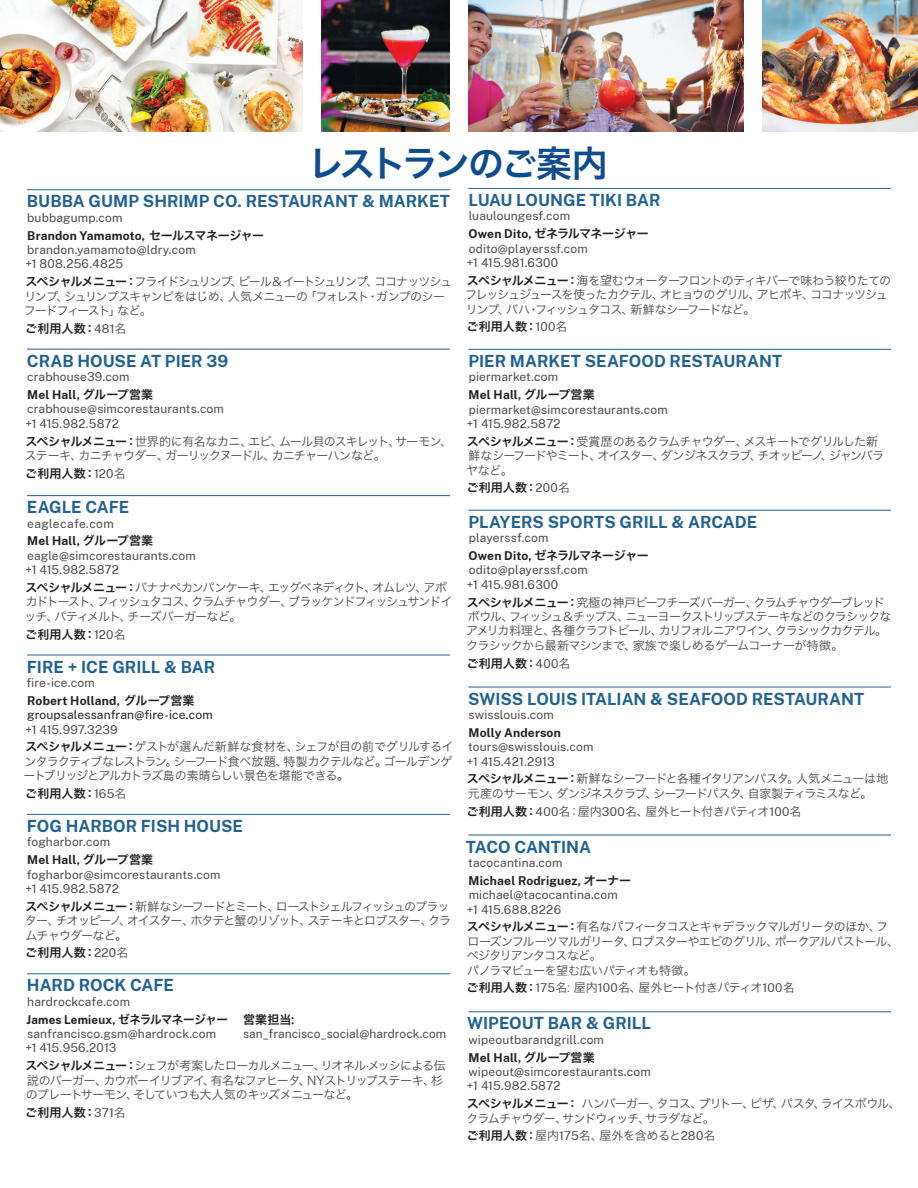
<style>
.page{position:relative;width:918px;height:1188px;background:#fff}
.page>*{position:absolute;margin:0;border:0;box-sizing:border-box;transform-origin:0 0}
.t1{font:36px "Hira Kaku Pro W6";letter-spacing:-.085em;color:#0f4c8f}
.Restaurant_Attraction_Name{font:700 16.5px "Public Sans";color:#236194}
.Directory_Body{font:12px/14.4px "Hira Kaku Pro W3";letter-spacing:-.07em;color:#4b4c4d}
.Directory_Body-2{font:12px/14.4px "Public Sans";letter-spacing:.01em;color:#4b4c4d}
.Directory_Body-3{font:12px/14.4px "Hira Kaku Pro W3";letter-spacing:-.09em;color:#4b4c4d}
.Directory_Body-4{font:12px "Hira Kaku Pro W6";letter-spacing:.005em;color:#231f20}
.Directory_Body-5{font:12px/14.4px "Public Sans";letter-spacing:.01em;color:#231f20}
.Directory_Body-6{font:12px "Hira Kaku Pro W3";letter-spacing:-.02em;color:#4b4c4d}
.Directory_Body-7{font:700 12px "Public Sans";letter-spacing:.015em;color:#231f20;scale:.96 1}
.Directory_Body-8{font:12px "Public Sans";letter-spacing:.03em;color:#4b4c4d}
.s1{font-weight:700;color:#231f20}
.s2{font-family:"Hira Kaku Pro W6";color:#231f20}
.s3{font-family:"Public Sans";color:#4b4c4d}
.s4{font-family:"Hira Kaku Pro W3";color:#4b4c4d}
.s5{font-weight:700}
.s6{font-family:"Hira Kaku Pro W6"}
.s7{color:#4b4c4d}
.s8{font-family:"Hira Kaku Pro W6";font-weight:400}
.s9{font-family:"Public Sans"}
</style>
<div class="page">
<hr style="left:27px;top:189px;width:423px;height:1px;background:#236194">
<hr style="left:27px;top:349px;width:423px;height:1px;background:#236194">
<hr style="left:27px;top:495px;width:423px;height:1px;background:#236194">
<hr style="left:27px;top:655px;width:423px;height:1px;background:#236194">
<hr style="left:27px;top:814px;width:423px;height:1px;background:#236194">
<hr style="left:27px;top:973px;width:423px;height:1px;background:#236194">
<hr style="left:468px;top:188px;width:423px;height:1px;background:#236194">
<hr style="left:468px;top:349px;width:423px;height:1px;background:#236194">
<hr style="left:468px;top:510px;width:423px;height:1px;background:#236194">
<hr style="left:468px;top:687px;width:423px;height:1px;background:#236194">
<hr style="left:468px;top:835px;width:423px;height:1px;background:#236194">
<hr style="left:468px;top:1011px;width:423px;height:1px;background:#236194">
<img style="left:762px;top:0;width:156px;height:132px">
<img style="left:321px;top:0;width:129px;height:132px">
<img style="left:468px;top:0;width:276px;height:132px">
<img style="left:0;top:0;width:303px;height:132px">
<p class="t1" style="left:308px;top:131px;width:301px">レストランのご案内</p>
<p class="Restaurant_Attraction_Name" style="left:27px;top:189px;width:424px">BUBBA GUMP SHRIMP CO. RESTAURANT &amp; MARKET</p>
<p class="Directory_Body-2" style="left:27px;top:210px;width:97px">bubbagump.com</p>
<p class="Directory_Body-2" style="left:26px;top:227px;width:240px"><span class="s1">Brandon Yamamoto,</span> <span class="s2">セールスマネージャー</span>brandon.yamamoto@ldry.com<br>+1 808.256.4825</p>
<p class="Directory_Body-3" style="left:24px;top:274px;width:430px"><span class="s2">スペシャルメニュー：</span>フライドシュリンプ、ピール＆イートシュリンプ、ココナッツシュリンプ、シュリンプスキャンピをはじめ、人気メニューの「フォレスト・ガンプのシーフードフィースト」など。</p>
<p class="Directory_Body-4" style="left:25px;top:317px;width:103px">ご利用人数：<span class="s3">481</span><span class="s4">名</span></p>
<p class="Restaurant_Attraction_Name" style="left:27px;top:349px;width:203px">CRAB HOUSE AT PIER 39</p>
<p class="Directory_Body-2" style="left:27px;top:369px;width:104px">crabhouse39.com</p>
<p class="Directory_Body-2" style="left:26px;top:387px;width:200px"><span class="s1">Mel Hall,</span> <span class="s2">グループ営業</span>crabhouse@simcorestaurants.com +1 415.982.5872</p>
<p class="Directory_Body" style="left:25px;top:433px;width:429px"><span class="s2">スペシャルメニュー：</span>世界的に有名なカニ、エビ、ムール貝のスキレット、サーモン、ステーキ、カニチャウダー、ガーリックヌードル、カニチャーハンなど。</p>
<p class="Directory_Body-4" style="left:25px;top:462px;width:102px">ご利用人数：<span class="s3">120</span><span class="s4">名</span></p>
<p class="Restaurant_Attraction_Name" style="left:27px;top:495px;width:104px">EAGLE CAFE</p>
<p class="Directory_Body-8" style="left:27px;top:515px;width:88px">eaglecafe.com</p>
<p class="Directory_Body-2" style="left:26px;top:533px;width:172px"><span class="s1">Mel Hall,</span> <span class="s2">グループ営業</span>eagle@simcorestaurants.com +1 415.982.5872</p>
<p class="Directory_Body-3" style="left:24px;top:579px;width:430px"><span class="s2">スペシャルメニュー：</span>バナナペカンパンケーキ、エッグベネディクト、オムレツ、アボカドトースト、フィッシュタコス、クラムチャウダー、ブラッケンドフィッシュサンドイッチ、パティメルト、チーズバーガーなど。</p>
<p class="Directory_Body-4" style="left:25px;top:623px;width:102px">ご利用人数：<span class="s3">120</span><span class="s4">名</span></p>
<p class="Restaurant_Attraction_Name" style="left:27px;top:655px;width:190px">FIRE + ICE GRILL &amp; BAR</p>
<p class="Directory_Body-2" style="left:27px;top:675px;width:70px">fire-ice.com</p>
<p class="Directory_Body-5" style="left:26px;top:693px;width:189px"><span class="s5">Robert Holland,</span> <span class="s6">グループ営業</span>groupsalessanfran@fire-ice.com <span class="s7">+1 415.997.3239</span></p>
<p class="Directory_Body" style="left:23px;top:739px;width:432px;text-align:justify"><span class="s2">スペシャルメニュー：</span>ゲストが選んだ新鮮な食材を、シェフが目の前でグリルするインタラクティブなレストラン。シーフード食べ放題、特製カクテルなど。ゴールデンゲートブリッジとアルカトラズ島の素晴らしい景色を堪能できる。</p>
<p class="Directory_Body-4" style="left:25px;top:783px;width:103px">ご利用人数：<span class="s3">165</span><span class="s4">名</span></p>
<p class="Restaurant_Attraction_Name" style="left:27px;top:814px;width:218px">FOG HARBOR FISH HOUSE</p>
<p class="Directory_Body-2" style="left:27px;top:834px;width:85px">fogharbor.com</p>
<p class="Directory_Body-2" style="left:26px;top:852px;width:197px"><span class="s1">Mel Hall,</span> <span class="s2">グループ営業</span>fogharbor@simcorestaurants.com +1 415.982.5872</p>
<p class="Directory_Body-3" style="left:25px;top:898px;width:427px"><span class="s2">スペシャルメニュー：</span>新鮮なシーフードとミート、ローストシェルフィッシュのプラッター、チオッピーノ、オイスター、ホタテと蟹のリゾット、ステーキとロブスター、クラムチャウダーなど。</p>
<p class="Directory_Body-4" style="left:25px;top:942px;width:105px">ご利用人数：<span class="s3">220</span><span class="s4">名</span></p>
<p class="Restaurant_Attraction_Name" style="left:27px;top:973px;width:149px">HARD ROCK CAFE</p>
<p class="Directory_Body-2" style="left:27px;top:994px;width:104px">hardrockcafe.com</p>
<p class="Directory_Body-7" style="left:27px;top:1010px;width:211px">James Lemieux, <span class="s8">ゼネラルマネージャー</span></p>
<p class="Directory_Body-4" style="left:243px;top:1008px;width:53px">営業担当:</p>
<p class="Directory_Body-2" style="left:27px;top:1026px;width:191px">sanfrancisco.gsm@hardrock.com</p>
<p class="Directory_Body-2" style="left:243px;top:1026px;width:205px">san_francisco_social@hardrock.com</p>
<p class="Directory_Body-2" style="left:26px;top:1040px;width:92px">+1 415.956.2013</p>
<p class="Directory_Body" style="left:25px;top:1058px;width:422px"><span class="s2">スペシャルメニュー：</span>シェフが考案したローカルメニュー、リオネル·メッシによる伝説のバーガー、カウボーイリブアイ、有名なファヒータ、NYストリップステーキ、杉のプレートサーモン、そしていつも大人気のキッズメニューなど。</p>
<p class="Directory_Body-4" style="left:25px;top:1101px;width:102px">ご利用人数：<span class="s3">371</span><span class="s4">名</span></p>
<p class="Restaurant_Attraction_Name" style="left:468px;top:188px;width:194px">LUAU LOUNGE TIKI BAR</p>
<p class="Directory_Body-2" style="left:469px;top:208px;width:103px">luauloungesf.com</p>
<p class="Directory_Body-2" style="left:467px;top:226px;width:183px"><span class="s1">Owen Dito,</span> <span class="s2">ゼネラルマネージャー</span>odito@playerssf.com<br>+1 415.981.6300</p>
<p class="Directory_Body" style="left:465px;top:272px;width:427px"><span class="s2">スペシャルメニュー：</span>海を望むウォーターフロントのティキバーで味わう絞りたてのフレッシュジュースを使ったカクテル、オヒョウのグリル、アヒポキ、ココナッツシュリンプ、バハ・フィッシュタコス、新鮮なシーフードなど。</p>
<p class="Directory_Body-4" style="left:467px;top:316px;width:103px">ご利用人数：<span class="s3">100</span><span class="s4">名</span></p>
<p class="Restaurant_Attraction_Name" style="left:468px;top:349px;width:315px">PIER MARKET SEAFOOD RESTAURANT</p>
<p class="Directory_Body-2" style="left:469px;top:369px;width:91px">piermarket.com</p>
<p class="Directory_Body-2" style="left:467px;top:387px;width:202px"><span class="s1">Mel Hall,</span> <span class="s2">グループ営業</span>piermarket@simcorestaurants.com +1 415.982.5872</p>
<p class="Directory_Body" style="left:466px;top:433px;width:420px"><span class="s2">スペシャルメニュー：</span>受賞歴のあるクラムチャウダー、メスキートでグリルした新鮮なシーフードやミート、オイスター、ダンジネスクラブ、チオッピーノ、ジャンバラヤなど。</p>
<p class="Directory_Body-4" style="left:467px;top:477px;width:105px">ご利用人数：<span class="s3">200</span><span class="s4">名</span></p>
<p class="Restaurant_Attraction_Name" style="left:468px;top:510px;width:290px">PLAYERS SPORTS GRILL &amp; ARCADE</p>
<p class="Directory_Body-2" style="left:469px;top:530px;width:81px">playerssf.com</p>
<p class="Directory_Body-2" style="left:467px;top:548px;width:183px"><span class="s1">Owen Dito,</span> <span class="s2">ゼネラルマネージャー</span>odito@playerssf.com<br>+1 415.981.6300</p>
<p class="Directory_Body" style="left:466px;top:594px;width:427px"><span class="s2">スペシャルメニュー：</span>究極の神戸ビーフチーズバーガー、クラムチャウダーブレッドボウル、フィッシュ＆チップス、ニューヨークストリップステーキなどのクラシックなアメリカ料理と、各種クラフトビール、カリフォルニアワイン、クラシックカクテル。クラシックから最新マシンまで、家族で楽しめるゲームコーナーが特徴。</p>
<p class="Directory_Body-4" style="left:467px;top:652px;width:106px">ご利用人数：<span class="s3">400</span><span class="s4">名</span></p>
<p class="Restaurant_Attraction_Name" style="left:468px;top:687px;width:398px">SWISS LOUIS ITALIAN &amp; SEAFOOD RESTAURANT</p>
<p class="Directory_Body-2" style="left:469px;top:707px;width:87px">swisslouis.com</p>
<p class="Directory_Body-2" style="left:467px;top:725px;width:128px"><span class="s1">Molly Anderson </span>tours@swisslouis.com +1 415.421.2913</p>
<p class="Directory_Body" style="left:467px;top:771px;width:423px"><span class="s2">スペシャルメニュー：</span>新鮮なシーフードと各種イタリアンパスタ。人気メニューは地元産のサーモン、ダンジネスクラブ、シーフードパスタ、自家製ティラミスなど。</p>
<p class="Directory_Body" style="left:467px;top:803px;width:337px"><span class="s2">ご利用人数：</span><span class="s9">400</span>名：屋内<span class="s9">300</span>名、屋外ヒート付きパティオ<span class="s9">100</span>名</p>
<p class="Restaurant_Attraction_Name" style="left:466px;top:835px;width:127px">TACO CANTINA</p>
<p class="Directory_Body-2" style="left:468px;top:855px;width:96px">tacocantina.com</p>
<p class="Directory_Body-2" style="left:469px;top:873px;width:164px"><span class="s1">Michael Rodriguez,</span> <span class="s2">オーナー</span>michael@tacocantina.com</p>
<p class="Directory_Body-2" style="left:467px;top:902px;width:96px">+1 415.688.8226</p>
<p class="Directory_Body" style="left:467px;top:919px;width:434px"><span class="s2">スペシャルメニュー：</span>有名なパフィータコスとキャデラックマルガリータのほか、フローズンフルーツマルガリータ、ロブスターやエビのグリル、ポークアルパストール、ベジタリアンタコスなど。<br>パノラマビューを望む広いパティオも特徴。</p>
<p class="Directory_Body" style="left:467px;top:980px;width:330px"><span class="s2">ご利用人数：</span><span class="s9">175</span>名: 屋内<span class="s9">100</span>名、屋外ヒート付きパティオ<span class="s9">100</span>名</p>
<p class="Restaurant_Attraction_Name" style="left:467px;top:1011px;width:185px">WIPEOUT BAR &amp; GRILL</p>
<p class="Directory_Body-2" style="left:468px;top:1032px;width:137px">wipeoutbarandgrill.com</p>
<p class="Directory_Body-2" style="left:467px;top:1049px;width:185px"><span class="s1">Mel Hall,</span> <span class="s2">グループ営業</span>wipeout@simcorestaurants.com +1 415.982.5872</p>
<p class="Directory_Body" style="left:467px;top:1096px;width:436px"><span class="s2">スペシャルメニュー：</span>ハンバーガー、タコス、ブリトー、ピザ、パスタ、ライスボウル、クラムチャウダー、サンドウィッチ、サラダなど。</p>
<p class="Directory_Body-6" style="left:467px;top:1125px;width:250px"><span class="s2">ご利用人数：</span>屋内<span class="s9">175</span>名、屋外を含めると<span class="s9">280</span>名</p>
</div>
